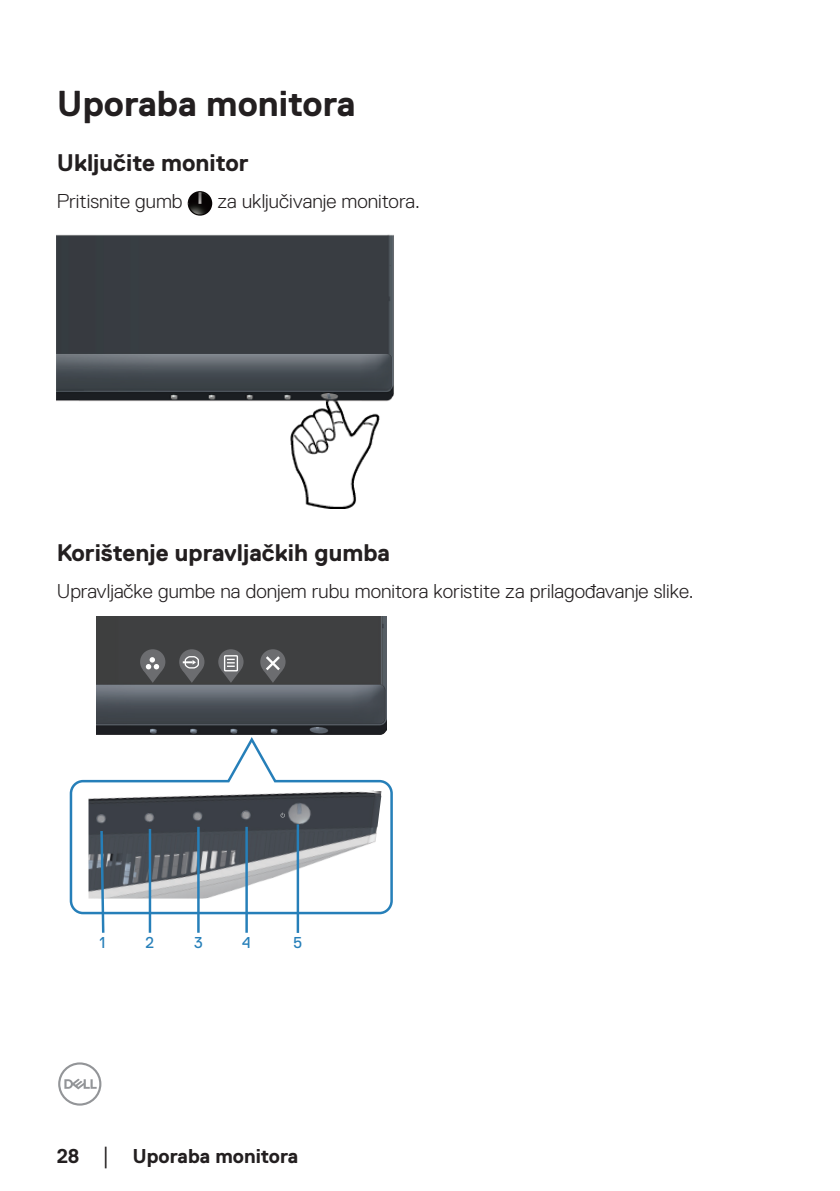
<style>
.page{position:relative;width:840px;height:1191px;background:#fff}
.page>*{position:absolute;margin:0;border:0;box-sizing:border-box;transform-origin:0 0}
.Head1{font:700 36px "Dell Replica";color:#231f20}
.Head2{font:700 24px "Dell Replica";color:#231f20}
.text{font:300 20px "Dell Replica";color:#231f20}
.t1{font:700 20px "Dell Replica";color:#231f20}
.t2{font:15.8px "Dell Replica";color:#267fb9}
.s1{font-family:"Times New Roman";font-weight:400;font-size:18px}
</style>
<div class="page">
<svg style="left:58px;top:1062px;width:43px;height:43px"></svg>
<img style="left:187px;top:191px;width:25px;height:25px;border-radius:12px">
<img style="left:57px;top:234px;width:337px;height:274px">
<svg style="left:69px;top:734px;width:324px;height:181px"></svg>
<img style="left:97px;top:616px;width:289px;height:119px">
<div style="left:140px;top:649px;width:25px;height:25px;background:#6c6d70;border-radius:50%"></div>
<svg style="left:143px;top:657px;width:19px;height:26px"></svg>
<div style="left:260px;top:649px;width:25px;height:25px;background:#6c6d70;border-radius:50%"></div>
<svg style="left:263px;top:653px;width:19px;height:30px"></svg>
<div style="left:218px;top:649px;width:25px;height:25px;background:#6c6d70;border-radius:50%"></div>
<div style="left:224px;top:655px;width:14px;height:16px;border:1px solid #fff"></div>
<svg style="left:221px;top:658px;width:19px;height:25px"></svg>
<div style="left:179px;top:649px;width:25px;height:25px;background:#6c6d70;border-radius:50%"></div>
<svg style="left:182px;top:670px;width:19px;height:13px"></svg>
<img style="left:88px;top:755px;width:293px;height:143px">
<svg style="left:280px;top:812px;width:15px;height:6px"></svg>
<hr style="left:149px;top:829px;width:2px;height:103px;background:#267fb9">
<hr style="left:197px;top:827px;width:2px;height:105px;background:#267fb9">
<hr style="left:245px;top:827px;width:3px;height:105px;background:#267fb9">
<svg style="left:99px;top:828px;width:7px;height:105px"></svg>
<hr style="left:296px;top:824px;width:3px;height:109px;background:#267fb9">
<svg style="left:183px;top:660px;width:13px;height:4px"></svg>
<div style="left:184px;top:656px;width:15px;height:12px;border:1px solid #fff;border-radius:4px"></div>
<p class="Head1" style="left:57px;top:83px;width:300px">Uporaba monitora</p>
<p class="Head2" style="left:57px;top:150px;width:193px">Uključite monitor</p>
<p class="text" style="left:57px;top:190px;width:127px">Pritisnite gumb</p>
<p class="text" style="left:217px;top:190px;width:204px">za uključivanje monitora.</p>
<p class="Head2" style="left:57px;top:540px;width:334px">Korištenje upravljačkih gumba</p>
<p class="text" style="left:57px;top:580px;width:638px">Upravljačke gumbe na donjem rubu monitora koristite za prilagođavanje slike.</p>
<p class="t2" style="left:99px;top:933px;width:7px">1</p>
<p class="t2" style="left:145px;top:933px;width:10px">2</p>
<p class="t2" style="left:194px;top:933px;width:10px">3</p>
<p class="t2" style="left:242px;top:933px;width:10px">4</p>
<p class="t2" style="left:293px;top:933px;width:11px">5</p>
<p class="t1" style="left:57px;top:1144px;width:243px">28 <span class="s1">│</span> Uporaba monitora</p>
</div>
